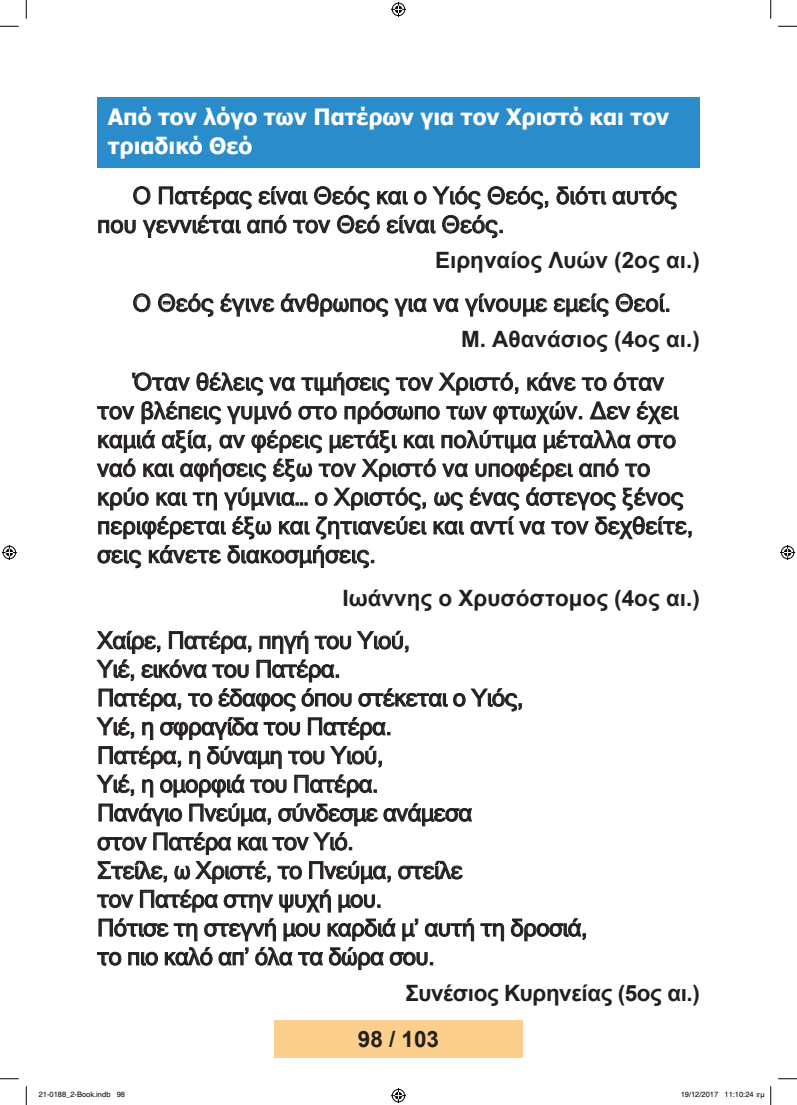
<style>
.page{position:relative;width:797px;height:1105px;background:#fff}
.page>*{position:absolute;margin:0;border:0;box-sizing:border-box;transform-origin:0 0}
.t1{font:23.75px/28.8px "Microsoft Sans Serif";color:#231f20}
.t2{font:23.75px/28.8px "Microsoft Sans Serif";letter-spacing:-.02em;color:#231f20}
.t3{font:700 22.5px "Arial";color:#231f20}
.t4{font:700 22.5px/28.8px "Tahoma";color:#fff}
.t5{font:700 22.5px "Arial";letter-spacing:-.02em;color:#231f20}
.t6{font:7.5px "Helvetica";color:#000}
</style>
<div class="page">
<div style="left:274px;top:1020px;width:248px;height:37px;background:#fdcf8c"></div>
<svg style="left:133px;top:186px;width:17px;height:19px"></svg>
<svg style="left:159px;top:186px;width:93px;height:23px"></svg>
<svg style="left:259px;top:186px;width:48px;height:19px"></svg>
<svg style="left:314px;top:186px;width:55px;height:23px"></svg>
<svg style="left:377px;top:191px;width:31px;height:14px"></svg>
<svg style="left:414px;top:191px;width:12px;height:14px"></svg>
<svg style="left:432px;top:186px;width:48px;height:23px"></svg>
<svg style="left:487px;top:186px;width:61px;height:23px"></svg>
<svg style="left:556px;top:186px;width:50px;height:19px"></svg>
<svg style="left:612px;top:186px;width:65px;height:23px"></svg>
<svg style="left:98px;top:220px;width:38px;height:13px"></svg>
<svg style="left:143px;top:215px;width:98px;height:23px"></svg>
<svg style="left:247px;top:215px;width:39px;height:18px"></svg>
<svg style="left:293px;top:220px;width:37px;height:13px"></svg>
<svg style="left:337px;top:215px;width:43px;height:18px"></svg>
<svg style="left:387px;top:215px;width:48px;height:18px"></svg>
<svg style="left:442px;top:215px;width:60px;height:23px"></svg>
<svg style="left:133px;top:294px;width:17px;height:18px"></svg>
<svg style="left:158px;top:293px;width:55px;height:24px"></svg>
<svg style="left:220px;top:293px;width:54px;height:24px"></svg>
<svg style="left:281px;top:293px;width:107px;height:24px"></svg>
<svg style="left:394px;top:298px;width:33px;height:19px"></svg>
<svg style="left:433px;top:298px;width:25px;height:14px"></svg>
<svg style="left:464px;top:293px;width:83px;height:24px"></svg>
<svg style="left:553px;top:293px;width:55px;height:24px"></svg>
<svg style="left:615px;top:293px;width:54px;height:19px"></svg>
<svg style="left:97px;top:372px;width:581px;height:52px"></svg>
<svg style="left:620px;top:435px;width:10px;height:13px"></svg>
<svg style="left:637px;top:435px;width:38px;height:13px"></svg>
<svg style="left:625px;top:463px;width:25px;height:14px"></svg>
<svg style="left:97px;top:430px;width:523px;height:109px"></svg>
<svg style="left:619px;top:487px;width:72px;height:52px"></svg>
<svg style="left:97px;top:550px;width:44px;height:18px"></svg>
<svg style="left:149px;top:545px;width:72px;height:18px"></svg>
<svg style="left:227px;top:545px;width:147px;height:23px"></svg>
<svg style="left:357px;top:631px;width:51px;height:21px"></svg>
<svg style="left:96px;top:631px;width:255px;height:51px"></svg>
<svg style="left:99px;top:688px;width:82px;height:23px"></svg>
<svg style="left:188px;top:693px;width:24px;height:14px"></svg>
<svg style="left:218px;top:688px;width:133px;height:23px"></svg>
<svg style="left:358px;top:688px;width:164px;height:23px"></svg>
<svg style="left:96px;top:717px;width:38px;height:22px"></svg>
<svg style="left:142px;top:722px;width:11px;height:18px"></svg>
<svg style="left:160px;top:717px;width:98px;height:23px"></svg>
<svg style="left:264px;top:722px;width:36px;height:14px"></svg>
<svg style="left:308px;top:717px;width:82px;height:23px"></svg>
<svg style="left:96px;top:746px;width:286px;height:51px"></svg>
<svg style="left:99px;top:803px;width:83px;height:23px"></svg>
<svg style="left:189px;top:803px;width:82px;height:23px"></svg>
<svg style="left:278px;top:803px;width:194px;height:23px"></svg>
<svg style="left:97px;top:837px;width:50px;height:14px"></svg>
<svg style="left:153px;top:832px;width:78px;height:23px"></svg>
<svg style="left:238px;top:832px;width:114px;height:19px"></svg>
<svg style="left:398px;top:861px;width:65px;height:18px"></svg>
<svg style="left:97px;top:861px;width:294px;height:51px"></svg>
<svg style="left:99px;top:918px;width:98px;height:23px"></svg>
<svg style="left:204px;top:918px;width:72px;height:23px"></svg>
<svg style="left:283px;top:923px;width:37px;height:18px"></svg>
<svg style="left:327px;top:918px;width:69px;height:23px"></svg>
<svg style="left:402px;top:918px;width:16px;height:23px"></svg>
<svg style="left:425px;top:918px;width:49px;height:23px"></svg>
<svg style="left:480px;top:923px;width:24px;height:18px"></svg>
<svg style="left:511px;top:918px;width:75px;height:23px"></svg>
<svg style="left:97px;top:952px;width:24px;height:14px"></svg>
<svg style="left:128px;top:952px;width:30px;height:14px"></svg>
<svg style="left:165px;top:947px;width:47px;height:19px"></svg>
<svg style="left:219px;top:947px;width:29px;height:19px"></svg>
<svg style="left:255px;top:947px;width:37px;height:19px"></svg>
<svg style="left:298px;top:952px;width:25px;height:14px"></svg>
<svg style="left:329px;top:947px;width:104px;height:23px"></svg>
<div style="left:97px;top:97px;width:602px;height:71px;background:#2a8ccb"></div>
<svg style="left:0;top:25px;width:19px;height:2px"></svg>
<svg style="left:778px;top:25px;width:19px;height:2px"></svg>
<svg style="left:0;top:1078px;width:19px;height:1px"></svg>
<svg style="left:778px;top:1078px;width:19px;height:1px"></svg>
<svg style="left:25px;top:0;width:2px;height:19px"></svg>
<svg style="left:25px;top:1086px;width:2px;height:19px"></svg>
<svg style="left:770px;top:0;width:1px;height:19px"></svg>
<svg style="left:770px;top:1086px;width:1px;height:19px"></svg>
<svg style="left:391px;top:2px;width:15px;height:15px"></svg>
<svg style="left:391px;top:1088px;width:15px;height:15px"></svg>
<svg style="left:2px;top:545px;width:15px;height:15px"></svg>
<svg style="left:780px;top:545px;width:15px;height:15px"></svg>
<p class="t4" style="left:108px;top:101px;width:563px">Από τον λόγο των Πατέρων για τον Χριστό και τον τριαδικό Θεό</p>
<p class="t1" style="left:97px;top:180px;width:581px;text-indent:35px">Ο Πατέρας είναι Θεός και ο Υιός Θεός, διότι αυτός που γεννιέται από τον Θεό είναι Θεός.</p>
<p class="t3" style="left:435px;top:245px;width:266px">Ειρηναίος Λυών (2ος αι.)</p>
<p class="t1" style="left:133px;top:288px;width:540px">Ο Θεός έγινε άνθρωπος για να γίνουμε εμείς Θεοί.</p>
<p class="t3" style="left:461px;top:324px;width:240px">Μ. Αθανάσιος (4ος αι.)</p>
<p class="t1" style="left:97px;top:366px;width:597px;text-indent:35px">Όταν θέλεις να τιμήσεις τον Χριστό, κάνε το όταν τον βλέπεις γυμνό στο πρόσωπο των φτωχών. Δεν έχει καμιά αξία, αν φέρεις μετάξι και πολύτιμα μέταλλα στο ναό και αφήσεις έξω τον Χριστό να υποφέρει από το κρύο και τη γύμνια… ο Χριστός, ως ένας άστεγος ξένος περιφέρεται έξω και ζητιανεύει και αντί να τον δεχθείτε, σεις κάνετε διακοσμήσεις.</p>
<p class="t3" style="left:342px;top:582px;width:359px">Ιωάννης ο Χρυσόστομος (4ος αι.)</p>
<p class="t2" style="left:97px;top:625px;width:492px">Χαίρε, Πατέρα, πηγή του Υιού,<br>Υιέ, εικόνα του Πατέρα.<br>Πατέρα, το έδαφος όπου στέκεται ο Υιός,<br>Υιέ, η σφραγίδα του Πατέρα.<br>Πατέρα, η δύναμη του Υιού,<br>Υιέ, η ομορφιά του Πατέρα.<br>Πανάγιο Πνεύμα, σύνδεσμε ανάμεσα<br>στον Πατέρα και τον Υιό.<br>Στείλε, ω Χριστέ, το Πνεύμα, στείλε<br>τον Πατέρα στην ψυχή μου.<br>Πότισε τη στεγνή μου καρδιά μ’ αυτή τη δροσιά, το πιο καλό απ’ όλα τα δώρα σου.</p>
<p class="t5" style="left:405px;top:977px;width:296px">Συνέσιος Κυρηνείας (5ος αι.)</p>
<p class="t3" style="left:358px;top:1023px;width:83px">98 / 103</p>
<p class="t6" style="left:39px;top:1090px;width:88px">21-0188_2-Book.indb 98</p>
<p class="t6" style="left:680px;top:1090px;width:85px">19/12/2017 11:10:24 πµ</p>
</div>
